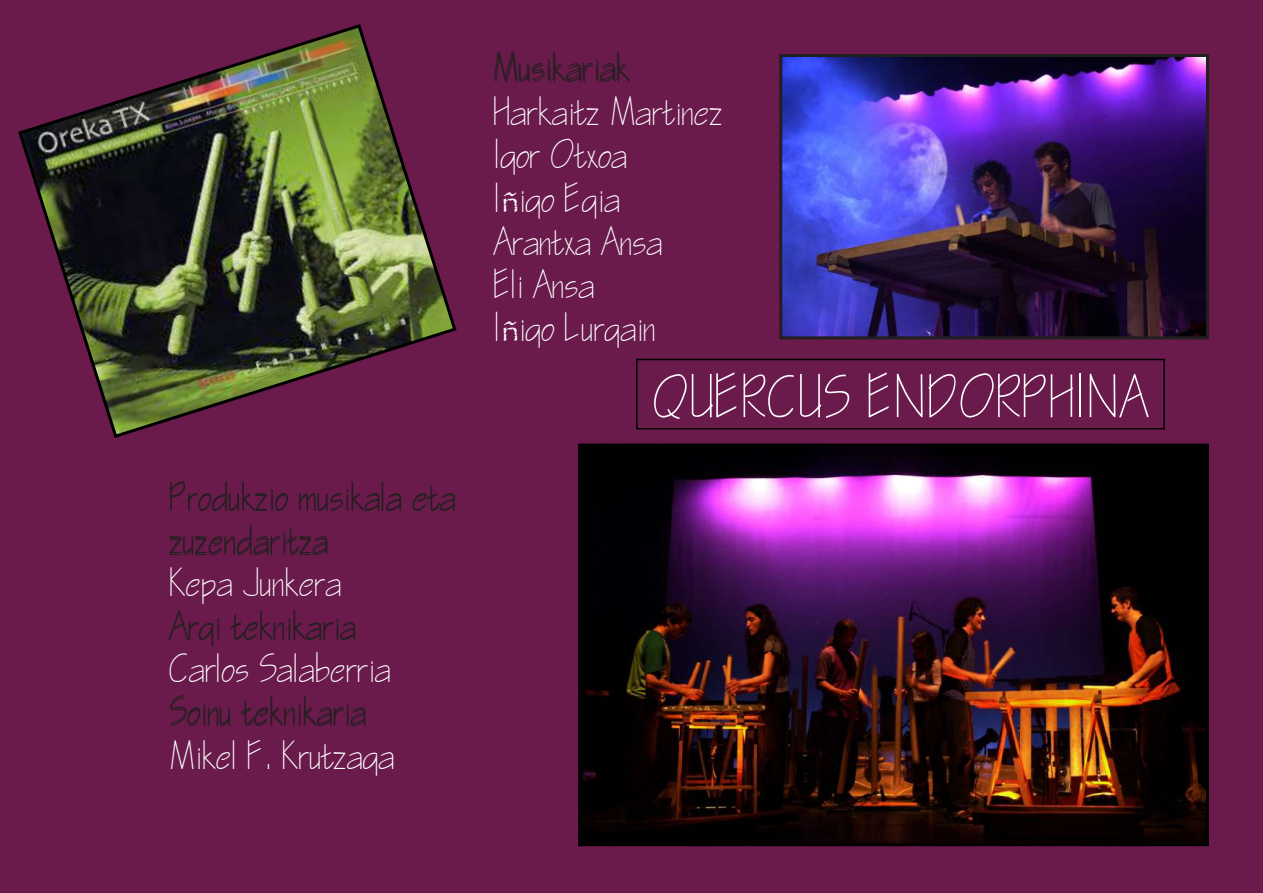
<style>
.page{position:relative;width:1263px;height:893px;background:#6a1b4c}
.page>*{position:absolute;margin:0;border:0;box-sizing:border-box;transform-origin:0 0}
.t1{font:54px "City Blueprint";letter-spacing:.02em;color:#fff}
.t2{font:36px/43.2px "City Blueprint";color:#fff}
.t3{font:36px/43.2px "City Blueprint";color:#231f20}
.s1{font-family:"Papyrus"}
</style>
<div class="page">
<img style="left:582px;top:447px;width:623px;height:395px">
<div style="left:578px;top:443px;width:631px;height:403px;border:3px solid #000"></div>
<img style="left:783px;top:58px;width:422px;height:277px">
<div style="left:779px;top:54px;width:430px;height:285px;border:3px solid #231f20"></div>
<div style="left:636px;top:359px;width:529px;height:70px;border:2px solid #000"></div>
<img style="left:18px;top:24px;width:439px;height:414px">
<p class="t3" style="left:170px;top:475px;width:288px">Produkzio musikala eta zuzendaritza</p>
<p class="t2" style="left:170px;top:559px;width:173px">Kepa Junkera</p>
<p class="t3" style="left:170px;top:603px;width:188px">Argi teknikaria</p>
<p class="t2" style="left:170px;top:646px;width:223px">Carlos Salaberria</p>
<p class="t3" style="left:170px;top:687px;width:199px">Soinu teknikaria</p>
<p class="t2" style="left:170px;top:732px;width:227px">Mikel F. Krutzaga</p>
<p class="t3" style="left:493px;top:43px;width:138px">Musikariak</p>
<p class="t2" style="left:494px;top:89px;width:231px">Harkaitz Martinez<br>Igor Otxoa<br>I<span class="s1">ñ</span>igo Egia<br>Arantxa Ansa<br>Eli Ansa<br>I<span class="s1">ñ</span>igo Lurgain</p>
<h1 class="t1" style="left:654px;top:360px;width:496px">QUERCUS ENDORPHINA</h1>
</div>
